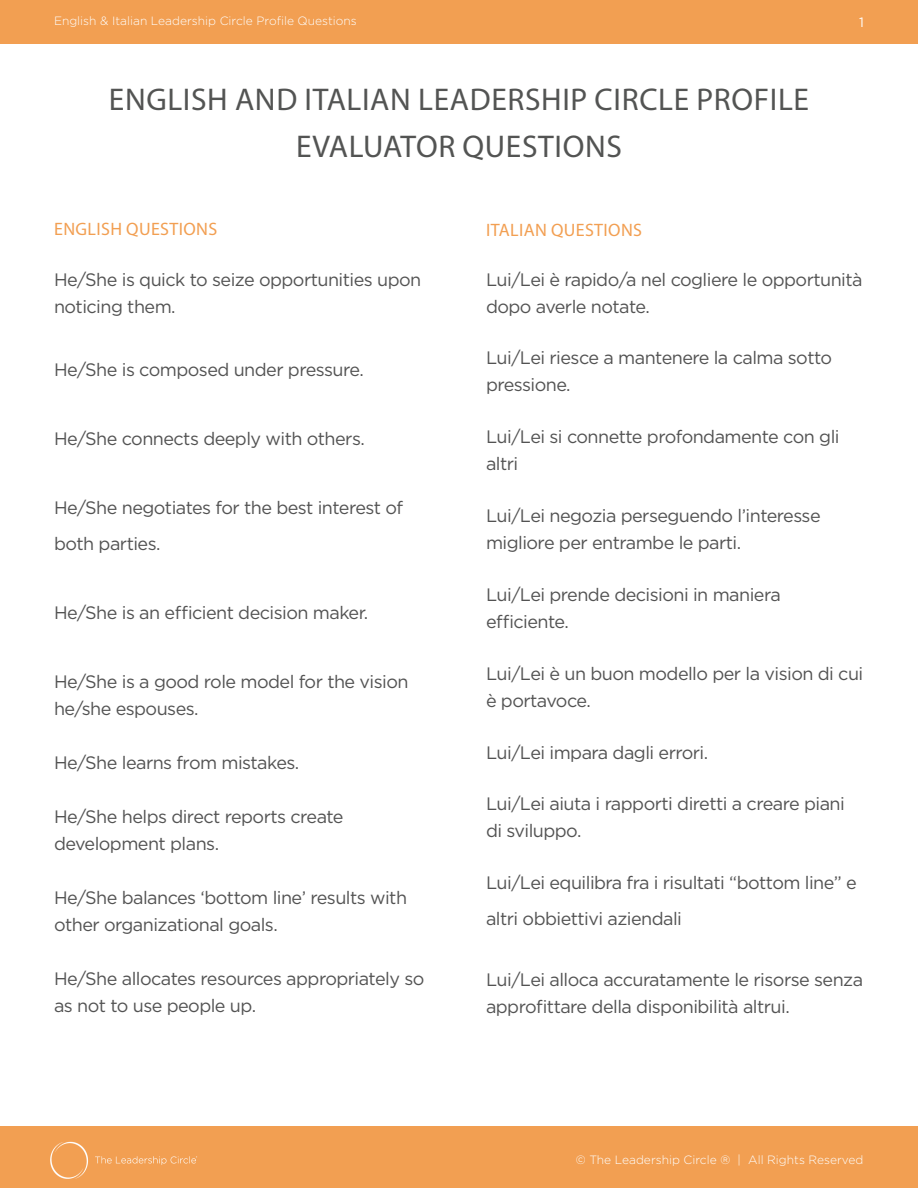
<style>
.page{position:relative;width:918px;height:1188px;background:#fff}
.page>*{position:absolute;margin:0;border:0;box-sizing:border-box;transform-origin:0 0}
.t1{font:31.5px/46.5px "Myriad Pro";letter-spacing:.02em;color:#535453;text-align:center}
.Paragraph_Body_Chine{font:18px/27px "Gotham";letter-spacing:-.03em;color:#535353}
.paragraph_body{font:18px/27px "Gotham";letter-spacing:-.03em;color:#535353}
.Subhead{font:18px "Myriad Pro";letter-spacing:.02em;color:#f29f52}
.t2{font:13.5px "Gotham";color:#fff}
.t3{font:300 12px "Gotham";color:#feffff}
</style>
<div class="page">
<div style="left:0;top:1126px;width:918px;height:62px;background:#f29f52"></div>
<div style="left:0;top:0;width:918px;height:43px;background:#f29f52"></div>
<img style="left:50px;top:1141px;width:147px;height:38px">
<p class="t3" style="left:54px;top:14px;width:304px">English &amp; Italian Leadership Circle Profile Questions</p>
<p class="t2" style="left:859px;top:13px;width:6px">1</p>
<p class="t1" style="left:109px;top:76px;width:702px">ENGLISH AND ITALIAN LEADERSHIP CIRCLE PROFILE<br>EVALUATOR QUESTIONS</p>
<p class="Subhead" style="left:54px;top:218px;width:165px">ENGLISH QUESTIONS</p>
<p class="Subhead" style="left:486px;top:218px;width:157px">ITALIAN QUESTIONS</p>
<p class="paragraph_body" style="left:54px;top:265px;width:369px">He/She is quick to seize opportunities upon noticing them.</p>
<p class="paragraph_body" style="left:54px;top:355px;width:311px">He/She is composed under pressure.</p>
<p class="paragraph_body" style="left:54px;top:424px;width:312px">He/She connects deeply with others.</p>
<p class="paragraph_body" style="left:54px;top:489px;width:351px;line-height:36px">He/She negotiates for the best interest of both parties.</p>
<p class="paragraph_body" style="left:54px;top:598px;width:316px">He/She is an efficient decision maker.</p>
<p class="paragraph_body" style="left:54px;top:667px;width:356px">He/She is a good role model for the vision he/she espouses.</p>
<p class="paragraph_body" style="left:54px;top:748px;width:247px">He/She learns from mistakes.</p>
<p class="paragraph_body" style="left:54px;top:802px;width:291px">He/She helps direct reports create development plans.</p>
<p class="paragraph_body" style="left:54px;top:883px;width:355px">He/She balances ‘bottom line’ results with other organizational goals.</p>
<p class="paragraph_body" style="left:54px;top:964px;width:372px">He/She allocates resources appropriately so as not to use people up.</p>
<p class="Paragraph_Body_Chine" style="left:486px;top:265px;width:378px">Lui/Lei è rapido/a nel cogliere le opportunità dopo averle notate.</p>
<p class="Paragraph_Body_Chine" style="left:486px;top:344px;width:348px">Lui/Lei riesce a mantenere la calma sotto pressione.</p>
<p class="Paragraph_Body_Chine" style="left:486px;top:423px;width:355px">Lui/Lei si connette profondamente con gli altri</p>
<p class="Paragraph_Body_Chine" style="left:486px;top:502px;width:336px">Lui/Lei negozia perseguendo l’interesse migliore per entrambe le parti.</p>
<p class="Paragraph_Body_Chine" style="left:486px;top:581px;width:296px">Lui/Lei prende decisioni in maniera efficiente.</p>
<p class="Paragraph_Body_Chine" style="left:486px;top:659px;width:379px">Lui/Lei è un buon modello per la vision di cui è portavoce.</p>
<p class="Paragraph_Body_Chine" style="left:486px;top:738px;width:224px">Lui/Lei impara dagli errori.</p>
<p class="Paragraph_Body_Chine" style="left:486px;top:790px;width:360px">Lui/Lei aiuta i rapporti diretti a creare piani di sviluppo.</p>
<p class="Paragraph_Body_Chine" style="left:486px;top:865px;width:372px;line-height:36px">Lui/Lei equilibra fra i risultati “bottom line” e altri obbiettivi aziendali</p>
<p class="Paragraph_Body_Chine" style="left:486px;top:966px;width:379px">Lui/Lei alloca accuratamente le risorse senza approfittare della disponibilità altrui.</p>
<p class="t3" style="left:576px;top:1153px;width:289px">© The Leadership Circle ® | All Rights Reserved</p>
</div>
